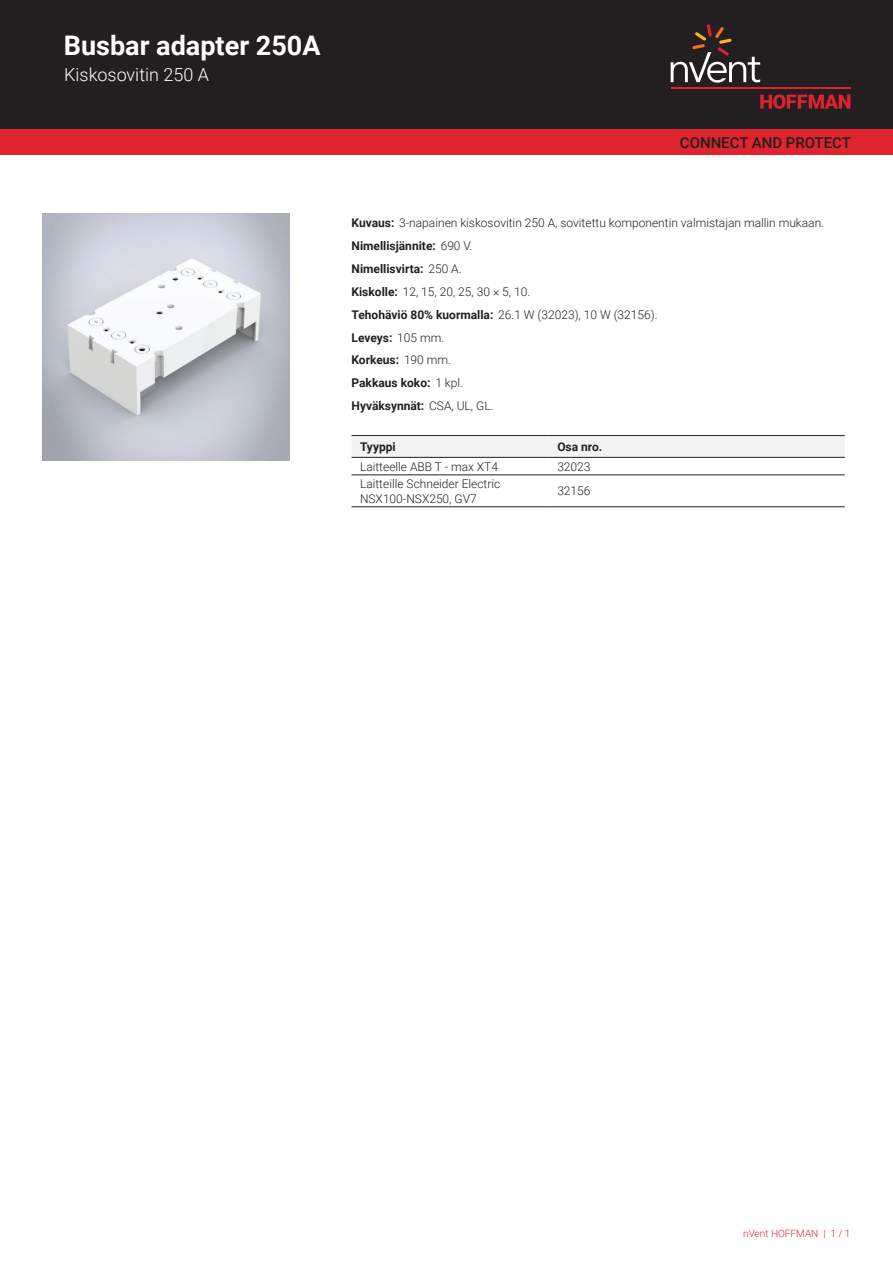
<style>
.page{position:relative;width:893px;height:1263px;background:#fff}
.page>*{position:absolute;margin:0;border:0;box-sizing:border-box;transform-origin:0 0}
.t1{font:700 27px "Roboto";color:#fff}
.t2{font:300 18px "Roboto";color:#fff}
.t3{font:500 15px "Roboto";color:#231f20}
.t4{font:300 12px/23px "Roboto";color:#231f20}
.t5{font:700 12px "Roboto";color:#231f20}
.t6{font:300 10.05px "Roboto";color:#de252e}
.s1{font-weight:700}
</style>
<div class="page">
<div style="left:0;top:0;width:893px;height:129px;background:#231f20"></div>
<svg style="left:760px;top:94px;width:90px;height:15px"></svg>
<hr style="left:671px;top:88px;width:179px;height:1px;background:#db2230">
<svg style="left:671px;top:24px;width:89px;height:59px"></svg>
<div style="left:0;top:129px;width:893px;height:26px;background:#de252e"></div>
<svg style="left:351px;top:436px;width:494px;height:21px"></svg>
<hr style="left:351px;top:435px;width:198px;height:1px;background:#231f20">
<hr style="left:549px;top:435px;width:296px;height:1px;background:#231f20">
<hr style="left:351px;top:475px;width:198px;height:1px;background:#231f20">
<hr style="left:549px;top:475px;width:296px;height:1px;background:#231f20">
<hr style="left:351px;top:506px;width:198px;height:1px;background:#231f20">
<hr style="left:549px;top:506px;width:296px;height:1px;background:#231f20">
<hr style="left:351px;top:457px;width:198px;height:1px;background:#231f20">
<hr style="left:549px;top:457px;width:296px;height:1px;background:#231f20">
<img style="left:43px;top:213px;width:246px;height:247px">
<h1 class="t1" style="left:64px;top:27px;width:258px">Busbar adapter 250A</h1>
<h2 class="t2" style="left:64px;top:62px;width:146px">Kiskosovitin 250 A</h2>
<p class="t3" style="left:680px;top:132px;width:173px">CONNECT AND PROTECT</p>
<p class="t4" style="left:351px;top:211px;width:474px"><span class="s1">Kuvaus:</span> 3-napainen kiskosovitin 250 A, sovitettu komponentin valmistajan mallin mukaan.<br><span class="s1">Nimellisjännite:</span> 690 V.<br><span class="s1">Nimellisvirta:</span> 250 A.<br><span class="s1">Kiskolle:</span> 12, 15, 20, 25, 30 × 5, 10.<br><span class="s1">Tehohäviö 80% kuormalla:</span> 26.1 W (32023), 10 W (32156).<br><span class="s1">Leveys:</span> 105 mm.<br><span class="s1">Korkeus:</span> 190 mm.<br><span class="s1">Pakkaus koko:</span> 1 kpl.<br><span class="s1">Hyväksynnät:</span> CSA, UL, GL.</p>
<p class="t5" style="left:360px;top:438px;width:37px">Tyyppi</p>
<p class="t5" style="left:557px;top:438px;width:47px">Osa nro.</p>
<p class="t4" style="left:360px;top:454px;width:140px">Laitteelle ABB T - max XT4</p>
<p class="t4" style="left:557px;top:454px;width:35px">32023</p>
<p class="t4" style="left:360px;top:476px;width:142px;line-height:14.4px">Laitteille Schneider Electric<br>NSX100-NSX250, GV7</p>
<p class="t4" style="left:557px;top:479px;width:35px">32156</p>
<p class="t6" style="left:743px;top:1226px;width:109px">nVent HOFFMAN | 1 / 1</p>
</div>
